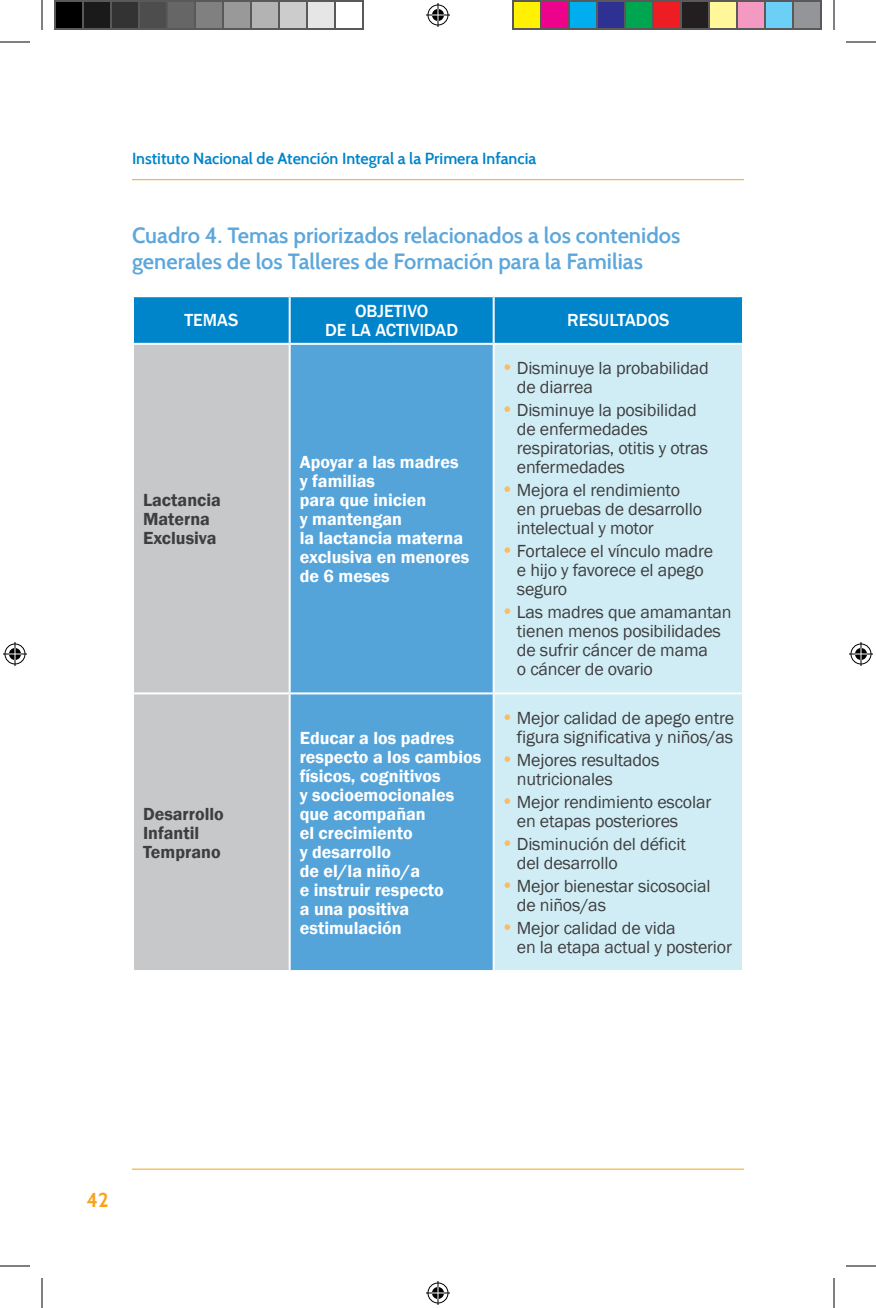
<style>
.page{position:relative;width:876px;height:1308px;background:#fff}
.page>*{position:absolute;margin:0;border:0;box-sizing:border-box;transform-origin:0 0}
.t1{font:600 22px/26px "Cabin";color:#5da7db}
.t2{font:700 20px "Cabin";color:#f9a21c}
.t3{font:18px/19px "Franklin Gothic";letter-spacing:-.01em;color:#3e3e3f}
.t4{font:600 18px/19px "Franklin Gothic";color:#fff}
.t5{font:600 18px/19px "Franklin Gothic";color:#3e3e3f}
.t6{font:500 18px/19px "Franklin Gothic";color:#fff;text-align:center}
.t7{font:600 16px "Cabin";color:#0084ca}
.s1{font-size:20px;color:#fcbb62}
</style>
<div class="page">
<hr style="left:132px;top:179px;width:612px;height:1px;background:#f9a21c">
<hr style="left:132px;top:1169px;width:612px;height:1px;background:#f9a21c">
<div style="left:134px;top:297px;width:608px;height:46px;background:#0084ca"></div>
<div style="left:134px;top:345px;width:155px;height:625px;background:#c7c8ca"></div>
<div style="left:291px;top:345px;width:202px;height:625px;background:#54a4da"></div>
<div style="left:495px;top:345px;width:247px;height:625px;background:#d0ecf4"></div>
<hr style="left:289px;top:297px;width:2px;height:46px;background:#fff">
<hr style="left:493px;top:297px;width:2px;height:46px;background:#fff">
<hr style="left:132px;top:692px;width:158px;height:2px;background:#fff">
<hr style="left:494px;top:692px;width:250px;height:2px;background:#fff">
<hr style="left:290px;top:692px;width:204px;height:2px;background:#fff">
<hr style="left:0;top:42px;width:30px;height:1px;background:#000">
<hr style="left:846px;top:42px;width:30px;height:1px;background:#000">
<hr style="left:0;top:1266px;width:30px;height:1px;background:#000">
<hr style="left:846px;top:1266px;width:30px;height:1px;background:#000">
<hr style="left:42px;top:0;width:1px;height:30px;background:#000">
<hr style="left:42px;top:1278px;width:1px;height:30px;background:#000">
<hr style="left:834px;top:0;width:1px;height:30px;background:#000">
<hr style="left:834px;top:1278px;width:1px;height:30px;background:#000">
<svg style="left:426px;top:3px;width:24px;height:24px"></svg>
<svg style="left:426px;top:1281px;width:24px;height:24px"></svg>
<svg style="left:3px;top:642px;width:24px;height:24px"></svg>
<svg style="left:849px;top:642px;width:24px;height:24px"></svg>
<div style="left:55px;top:1px;width:28px;height:28px;background:#000"></div>
<div style="left:54px;top:0;width:30px;height:30px;border:2px solid #595959"></div>
<div style="left:83px;top:1px;width:28px;height:28px;background:#1a1a1a"></div>
<div style="left:82px;top:0;width:30px;height:30px;border:2px solid #595959"></div>
<div style="left:111px;top:1px;width:28px;height:28px;background:#333"></div>
<div style="left:110px;top:0;width:30px;height:30px;border:2px solid #595959"></div>
<div style="left:139px;top:1px;width:28px;height:28px;background:#4d4d4d"></div>
<div style="left:138px;top:0;width:30px;height:30px;border:2px solid #595959"></div>
<div style="left:167px;top:1px;width:28px;height:28px;background:#666"></div>
<div style="left:166px;top:0;width:30px;height:30px;border:2px solid #595959"></div>
<div style="left:195px;top:1px;width:28px;height:28px;background:#808080"></div>
<div style="left:194px;top:0;width:30px;height:30px;border:2px solid #595959"></div>
<div style="left:223px;top:1px;width:28px;height:28px;background:#999"></div>
<div style="left:222px;top:0;width:30px;height:30px;border:2px solid #595959"></div>
<div style="left:251px;top:1px;width:28px;height:28px;background:#b3b3b3"></div>
<div style="left:250px;top:0;width:30px;height:30px;border:2px solid #595959"></div>
<div style="left:279px;top:1px;width:28px;height:28px;background:#ccc"></div>
<div style="left:278px;top:0;width:30px;height:30px;border:2px solid #595959"></div>
<div style="left:307px;top:1px;width:28px;height:28px;background:#e6e6e6"></div>
<div style="left:306px;top:0;width:30px;height:30px;border:2px solid #595959"></div>
<div style="left:334px;top:0;width:30px;height:30px;border:2px solid #595959"></div>
<div style="left:513px;top:1px;width:28px;height:28px;background:#fff101"></div>
<div style="left:512px;top:0;width:30px;height:30px;border:2px solid #595959"></div>
<div style="left:541px;top:1px;width:28px;height:28px;background:#ed028c"></div>
<div style="left:540px;top:0;width:30px;height:30px;border:2px solid #595959"></div>
<div style="left:569px;top:1px;width:28px;height:28px;background:#00aeef"></div>
<div style="left:568px;top:0;width:30px;height:30px;border:2px solid #595959"></div>
<div style="left:597px;top:1px;width:28px;height:28px;background:#2e3092"></div>
<div style="left:596px;top:0;width:30px;height:30px;border:2px solid #595959"></div>
<div style="left:625px;top:1px;width:28px;height:28px;background:#00a54f"></div>
<div style="left:624px;top:0;width:30px;height:30px;border:2px solid #595959"></div>
<div style="left:653px;top:1px;width:28px;height:28px;background:#ee1d23"></div>
<div style="left:652px;top:0;width:30px;height:30px;border:2px solid #595959"></div>
<div style="left:681px;top:1px;width:28px;height:28px;background:#231f20"></div>
<div style="left:680px;top:0;width:30px;height:30px;border:2px solid #595959"></div>
<div style="left:709px;top:1px;width:28px;height:28px;background:#fff79a"></div>
<div style="left:708px;top:0;width:30px;height:30px;border:2px solid #595959"></div>
<div style="left:737px;top:1px;width:28px;height:28px;background:#f499c2"></div>
<div style="left:736px;top:0;width:30px;height:30px;border:2px solid #595959"></div>
<div style="left:765px;top:1px;width:28px;height:28px;background:#6bcff6"></div>
<div style="left:764px;top:0;width:30px;height:30px;border:2px solid #595959"></div>
<div style="left:793px;top:1px;width:28px;height:28px;background:#939598"></div>
<div style="left:792px;top:0;width:30px;height:30px;border:2px solid #595959"></div>
<p class="t7" style="left:132px;top:149px;width:406px">Instituto Nacional de Atención Integral a la Primera Infancia</p>
<p class="t1" style="left:132px;top:222px;width:550px">Cuadro 4. Temas priorizados relacionados a los contenidos generales de los Talleres de Formación para la Familias</p>
<p class="t6" style="left:184px;top:311px;width:55px">TEMAS</p>
<p class="t6" style="left:325px;top:302px;width:135px">OBJETIVO<br>DE LA ACTIVIDAD</p>
<p class="t6" style="left:567px;top:311px;width:104px">RESULTADOS</p>
<p class="t5" style="left:143px;top:491px;width:79px">Lactancia<br>Materna<br>Exclusiva</p>
<p class="t5" style="left:143px;top:804px;width:82px">Desarrollo<br>Infantil<br>Temprano</p>
<p class="t4" style="left:300px;top:453px;width:171px">Apoyar a las madres y familias<br>para que inicien<br>y mantengan<br>la lactancia materna exclusiva en menores de 6 meses</p>
<p class="t4" style="left:300px;top:728px;width:183px">Educar a los padres respecto a los cambios físicos, cognitivos<br>y socioemocionales que acompañan<br>el crecimiento<br>y desarrollo<br>de el/la niño/a<br>e instruir respecto<br>a una positiva estimulación</p>
<p class="t3" style="left:517px;top:359px;width:194px;text-indent:-16px"><span class="s1">•</span> Disminuye la probabilidad de diarrea</p>
<p class="t3" style="left:517px;top:401px;width:193px;text-indent:-16px"><span class="s1">•</span> Disminuye la posibilidad de enfermedades respiratorias, otitis y otras enfermedades</p>
<p class="t3" style="left:517px;top:481px;width:187px;text-indent:-16px"><span class="s1">•</span> Mejora el rendimiento en pruebas de desarrollo intelectual y motor</p>
<p class="t3" style="left:517px;top:542px;width:198px;text-indent:-16px"><span class="s1">•</span> Fortalece el vínculo madre e hijo y favorece el apego seguro</p>
<p class="t3" style="left:517px;top:603px;width:216px;text-indent:-16px"><span class="s1">•</span> Las madres que amamantan tienen menos posibilidades de sufrir cáncer de mama<br>o cáncer de ovario</p>
<p class="t3" style="left:501px;top:709px;width:235px;text-align:right"><span class="s1">•</span> Mejor calidad de apego entre figura significativa y niños/as</p>
<p class="t3" style="left:517px;top:751px;width:144px;text-indent:-16px"><span class="s1">•</span> Mejores resultados nutricionales</p>
<p class="t3" style="left:517px;top:793px;width:196px;text-indent:-16px"><span class="s1">•</span> Mejor rendimiento escolar en etapas posteriores</p>
<p class="t3" style="left:517px;top:835px;width:171px;text-indent:-16px"><span class="s1">•</span> Disminución del déficit del desarrollo</p>
<p class="t3" style="left:517px;top:877px;width:195px;text-indent:-16px"><span class="s1">•</span> Mejor bienestar sicosocial de niños/as</p>
<p class="t3" style="left:517px;top:919px;width:217px;text-indent:-16px"><span class="s1">•</span> Mejor calidad de vida<br>en la etapa actual y posterior</p>
<p class="t2" style="left:87px;top:1188px;width:24px">42</p>
</div>
